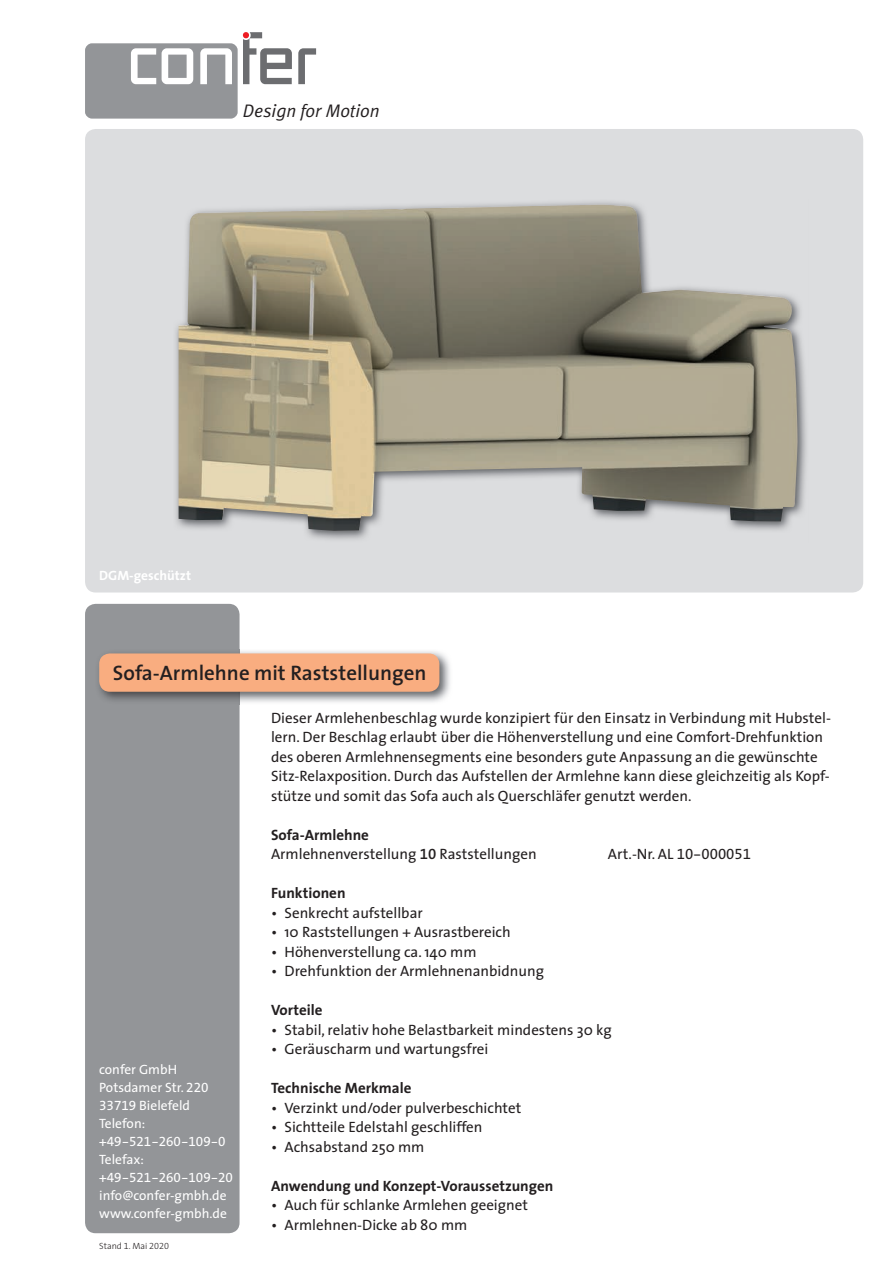
<style>
.page{position:relative;width:893px;height:1263px;background:#fff}
.page>*{position:absolute;margin:0;border:0;box-sizing:border-box;transform-origin:0 0}
.t1{font:600 21px "The Sans";color:#231f20}
.t2{font:italic 18.15px "Meta Normal LF";color:#231f20}
.t3{font:15px/19.5px "The Sans";color:#231f20}
.t4{font:700 15px "The Sans";color:#231f20}
.t5{font:13.5px/18px "The Sans";color:#fff}
.t6{font:13.5px "The Sans Expert";color:#fff}
.t7{font:700 13.5px "The Sans";color:#fff}
.t8{font:300 9px "The Sans";color:#231f20}
.s1{font-family:"The Sans Expert"}
.s2{font-family:"The Sans"}
.s3{font-family:"The Sans Light Expert";font-weight:400}
.s4{font-weight:700}
.s5{font-family:"The Sans Semi Bold Expert"}
</style>
<div class="page">
<div style="left:85px;top:129px;width:778px;height:463px;background:#dcdddf;border-radius:11px"></div>
<div style="left:85px;top:604px;width:155px;height:629px;background:#939598;border-radius:11px"></div>
<img style="left:99px;top:651px;width:351px;height:51px">
<div style="left:99px;top:653px;width:340px;height:39px;background:#f9ad80;border-radius:11px"></div>
<svg style="left:298px;top:48px;width:18px;height:36px"></svg>
<svg style="left:85px;top:32px;width:207px;height:87px"></svg>
<img style="left:176px;top:202px;width:630px;height:338px">
<img style="left:179px;top:205px;width:619px;height:326px">
<p class="t2" style="left:243px;top:101px;width:138px">Design for Motion</p>
<p class="t7" style="left:99px;top:564px;width:93px">DGM-geschützt</p>
<h1 class="t1" style="left:113px;top:656px;width:315px">Sofa-Armlehne mit Raststellungen</h1>
<p class="t5" style="left:99px;top:1060px;width:111px">confer GmbH<br>Potsdamer Str. <span class="s1">220<br>33719</span> Bielefeld<br>Telefon:</p>
<p class="t6" style="left:99px;top:1130px;width:128px"><span class="s2">+</span>49-521-260-109-0</p>
<p class="t5" style="left:99px;top:1150px;width:46px">Telefax:</p>
<p class="t6" style="left:99px;top:1166px;width:135px"><span class="s2">+</span>49-521-260-109-20</p>
<p class="t5" style="left:99px;top:1186px;width:129px">info@confer-gmbh.de www.confer-gmbh.de</p>
<p class="t8" style="left:99px;top:1238px;width:71px">Stand <span class="s3">1</span>. Mai <span class="s3">2020</span></p>
<p class="t3" style="left:271px;top:707px;width:561px">Dieser Armlehenbeschlag wurde konzipiert für den Einsatz in Verbindung mit Hubstel&shy;lern. Der Beschlag erlaubt über die Höhenverstellung und eine Comfort-Drehfunktion des oberen Armlehnensegments eine besonders gute Anpassung an die gewünschte Sitz-Relaxposition. Durch das Aufstellen der Armlehne kann diese gleichzeitig als Kopf&shy;stütze und somit das Sofa auch als Querschläfer genutzt werden.</p>
<p class="t3" style="left:271px;top:824px;width:267px"><span class="s4">Sofa-Armlehne<br></span>Armlehnenverstellung <span class="s5">10</span> Raststellungen</p>
<p class="t3" style="left:608px;top:844px;width:145px">Art.-Nr. AL <span class="s1">10-000051</span></p>
<p class="t4" style="left:271px;top:880px;width:76px">Funktionen</p>
<p class="t3" style="left:271px;top:902px;width:153px">• Senkrecht aufstellbar</p>
<p class="t3" style="left:271px;top:922px;width:241px">• 10 Raststellungen + Ausrastbereich</p>
<p class="t3" style="left:271px;top:941px;width:207px">• Höhenverstellung ca. 140 mm</p>
<p class="t3" style="left:271px;top:961px;width:275px">• Drehfunktion der Armlehnenanbidnung</p>
<p class="t4" style="left:271px;top:997px;width:53px">Vorteile</p>
<p class="t3" style="left:271px;top:1019px;width:342px">• Stabil, relativ hohe Belastbarkeit mindestens 30 kg</p>
<p class="t3" style="left:271px;top:1039px;width:219px">• Geräuscharm und wartungsfrei</p>
<p class="t4" style="left:271px;top:1075px;width:142px">Technische Merkmale</p>
<p class="t3" style="left:271px;top:1097px;width:252px">• Verzinkt und/oder pulverbeschichtet</p>
<p class="t3" style="left:271px;top:1117px;width:213px">• Sichtteile Edelstahl geschliffen</p>
<p class="t3" style="left:271px;top:1136px;width:155px">• Achsabstand 250 mm</p>
<p class="t4" style="left:271px;top:1173px;width:284px">Anwendung und Konzept-Voraussetzungen</p>
<p class="t3" style="left:271px;top:1195px;width:258px">• Auch für schlanke Armlehen geeignet</p>
<p class="t3" style="left:271px;top:1214px;width:198px">• Armlehnen-Dicke ab 80 mm</p>
</div>
